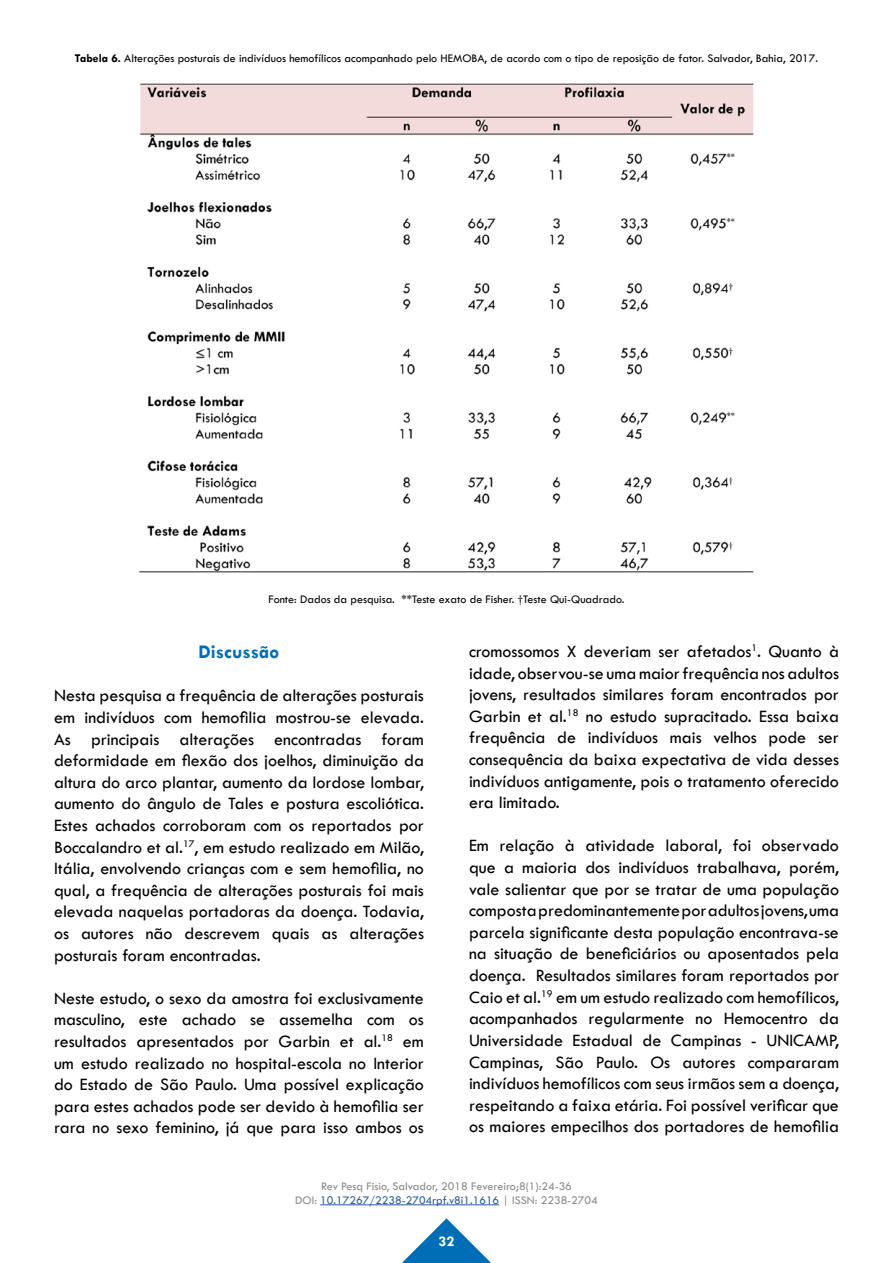
<style>
.page{position:relative;width:893px;height:1263px;background:#fff}
.page>*{position:absolute;margin:0;border:0;box-sizing:border-box;transform-origin:0 0}
.t1{font:700 19.5px "Tw Cen";color:#006eb7}
.t2{font:18px/21.6px "Tw Cen";color:#000;text-align:justify}
.t3{font:700 15px "Tw Cen";color:#fff}
.t4{font:12px "Tw Cen";color:#000}
.t5{font:12px/14.4px "Tw Cen";color:#878787;text-align:center}
.s1{font-weight:700}
.s2{color:#275b9b}
</style>
<div class="page">
<svg style="left:402px;top:1218px;width:89px;height:45px"></svg>
<hr style="left:320px;top:1204px;width:179px;height:1px;background:#275b9b">
<img style="left:139px;top:83px;width:615px;height:490px">
<p class="t4" style="left:75px;top:51px;width:745px"><span class="s1">Tabela 6.</span> Alterações posturais de indivíduos hemofílicos acompanhado pelo HEMOBA, de acordo com o tipo de reposição de fator. Salvador, Bahia, 2017.</p>
<p class="t4" style="left:269px;top:591px;width:357px">Fonte: Dados da pesquisa. **Teste exato de Fisher. †Teste Qui-Quadrado.</p>
<p class="t1" style="left:198px;top:640px;width:83px">Discussão</p>
<p class="t2" style="left:54px;top:685px;width:371px">Nesta pesquisa a frequência de alterações posturais em indivíduos com hemofilia mostrou-se elevada.<br>As principais alterações encontradas foram deformidade em flexão dos joelhos, diminuição da altura do arco plantar, aumento da lordose lombar, aumento do ângulo de Tales e postura escoliótica.<br>Estes achados corroboram com os reportados por Boccalandro et al.<sup>17</sup>, em estudo realizado em Milão, Itália, envolvendo crianças com e sem hemofilia, no qual, a frequência de alterações posturais foi mais elevada naquelas portadoras da doença. Todavia, os autores não descrevem quais as alterações posturais foram encontradas.</p>
<p class="t2" style="left:54px;top:987px;width:371px">Neste estudo, o sexo da amostra foi exclusivamente masculino, este achado se assemelha com os resultados apresentados por Garbin et al.<sup>18</sup> em um estudo realizado no hospital-escola no Interior do Estado de São Paulo. Uma possível explicação para estes achados pode ser devido à hemofilia ser rara no sexo feminino, já que para isso ambos os</p>
<p class="t2" style="left:469px;top:640px;width:371px">cromossomos X deveriam ser afetados<sup>1</sup>. Quanto à idade, observou-se uma maior frequência nos adultos jovens, resultados similares foram encontrados por Garbin et al.<sup>18</sup> no estudo supracitado. Essa baixa frequência de indivíduos mais velhos pode ser consequência da baixa expectativa de vida desses indivíduos antigamente, pois o tratamento oferecido era limitado.</p>
<p class="t2" style="left:469px;top:835px;width:371px">Em relação à atividade laboral, foi observado que a maioria dos indivíduos trabalhava, porém, vale salientar que por se tratar de uma população composta predominantemente por adultos jovens, uma parcela significante desta população encontrava-se na situação de beneficiários ou aposentados pela doença. Resultados similares foram reportados por Caio et al.<sup>19</sup> em um estudo realizado com hemofílicos, acompanhados regularmente no Hemocentro da Universidade Estadual de Campinas - UNICAMP, Campinas, São Paulo. Os autores compararam indivíduos hemofílicos com seus irmãos sem a doença, respeitando a faixa etária. Foi possível verificar que os maiores empecilhos dos portadores de hemofilia</p>
<p class="t5" style="left:295px;top:1178px;width:304px">Rev Pesq Fisio, Salvador, 2018 Fevereiro;8(1):24-36<br>DOI: <span class="s2">10.17267/2238-2704rpf.v8i1.1616</span> | ISSN: 2238-2704</p>
<p class="t3" style="left:438px;top:1232px;width:17px">32</p>
</div>
